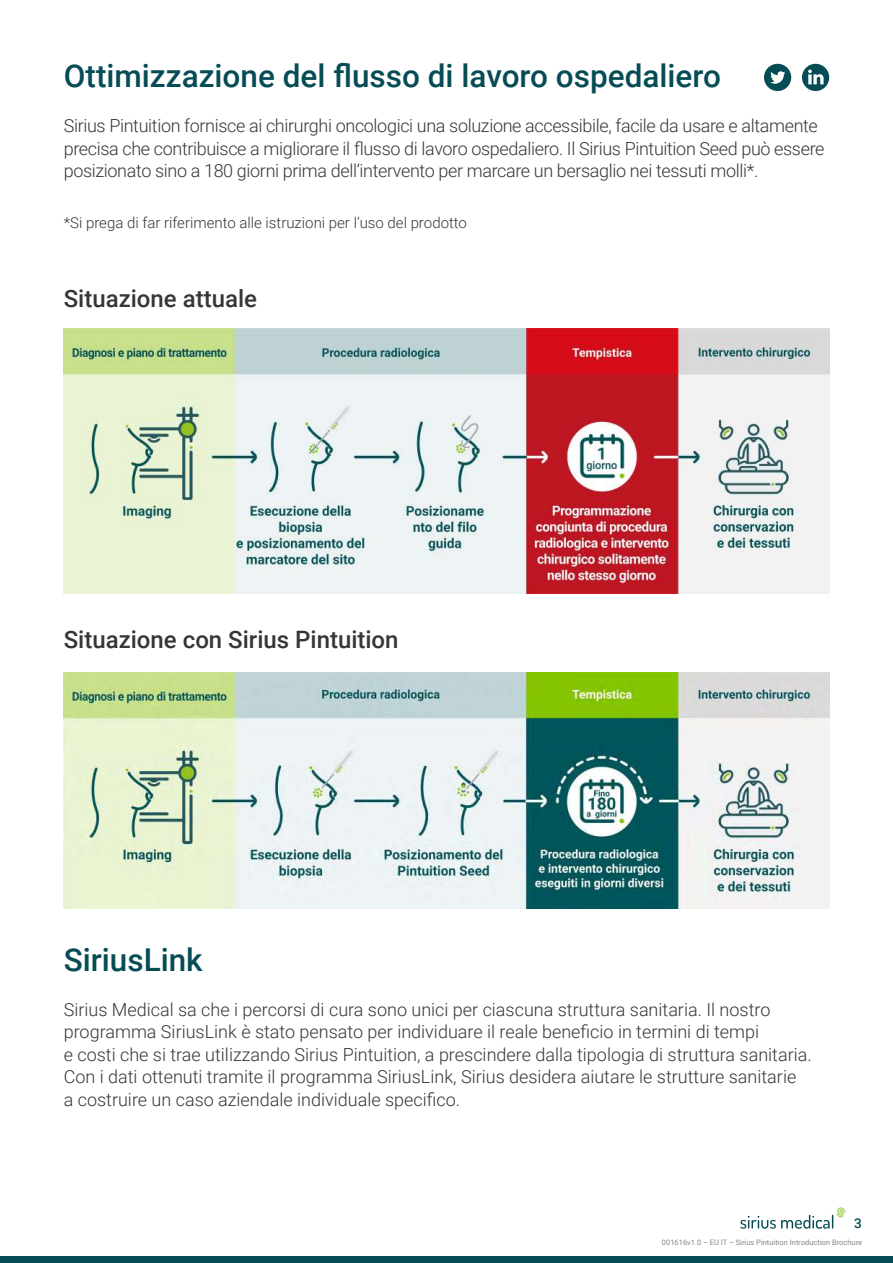
<style>
.page{position:relative;width:893px;height:1263px;background:#fff}
.page>*{position:absolute;margin:0;border:0;box-sizing:border-box;transform-origin:0 0}
.t1{font:500 31.5px "Roboto";color:#064c54}
.t2{font:500 24px "Roboto";color:#373636}
.t3{font:300 18px/22.5px "Roboto";color:#373636}
.t4{font:300 18px/22.5px "Roboto";letter-spacing:-.02em;color:#373636}
.t5{font:300 15px "Roboto";color:#373636}
.t6{font:500 13.5px "Roboto";color:#064c54}
.t7{font:7.5px "Roboto";color:#878787}
</style>
<div class="page">
<svg style="left:740px;top:1207px;width:106px;height:22px"></svg>
<div style="left:0;top:1256px;width:893px;height:7px;background:#064c54"></div>
<svg style="left:802px;top:64px;width:27px;height:27px"></svg>
<svg style="left:764px;top:64px;width:27px;height:27px"></svg>
<img style="left:64px;top:328px;width:765px;height:265px">
<img style="left:64px;top:672px;width:765px;height:237px">
<h1 class="t1" style="left:64px;top:54px;width:659px">Ottimizzazione del flusso di lavoro ospedaliero</h1>
<p class="t4" style="left:64px;top:114px;width:762px">Sirius Pintuition fornisce ai chirurghi oncologici una soluzione accessibile, facile da usare e altamente precisa che contribuisce a migliorare il flusso di lavoro ospedaliero. Il Sirius Pintuition Seed può essere posizionato sino a 180 giorni prima dell’intervento per marcare un bersaglio nei tessuti molli*.</p>
<p class="t5" style="left:64px;top:213px;width:405px">*Si prega di far riferimento alle istruzioni per l’uso del prodotto</p>
<h2 class="t2" style="left:64px;top:282px;width:195px">Situazione attuale</h2>
<h2 class="t2" style="left:64px;top:623px;width:336px">Situazione con Sirius Pintuition</h2>
<h1 class="t1" style="left:64px;top:937px;width:140px">SiriusLink</h1>
<p class="t3" style="left:64px;top:997px;width:749px">Sirius Medical sa che i percorsi di cura sono unici per ciascuna struttura sanitaria. Il nostro programma SiriusLink è stato pensato per individuare il reale beneficio in termini di tempi<br>e costi che si trae utilizzando Sirius Pintuition, a prescindere dalla tipologia di struttura sanitaria.<br>Con i dati ottenuti tramite il programma SiriusLink, Sirius desidera aiutare le strutture sanitarie<br>a costruire un caso aziendale individuale specifico.</p>
<p class="t6" style="left:854px;top:1213px;width:9px">3</p>
<p class="t7" style="left:662px;top:1237px;width:202px">001616v1.0 – EU IT – Sirius Pintuition Introduction Brochure</p>
</div>
